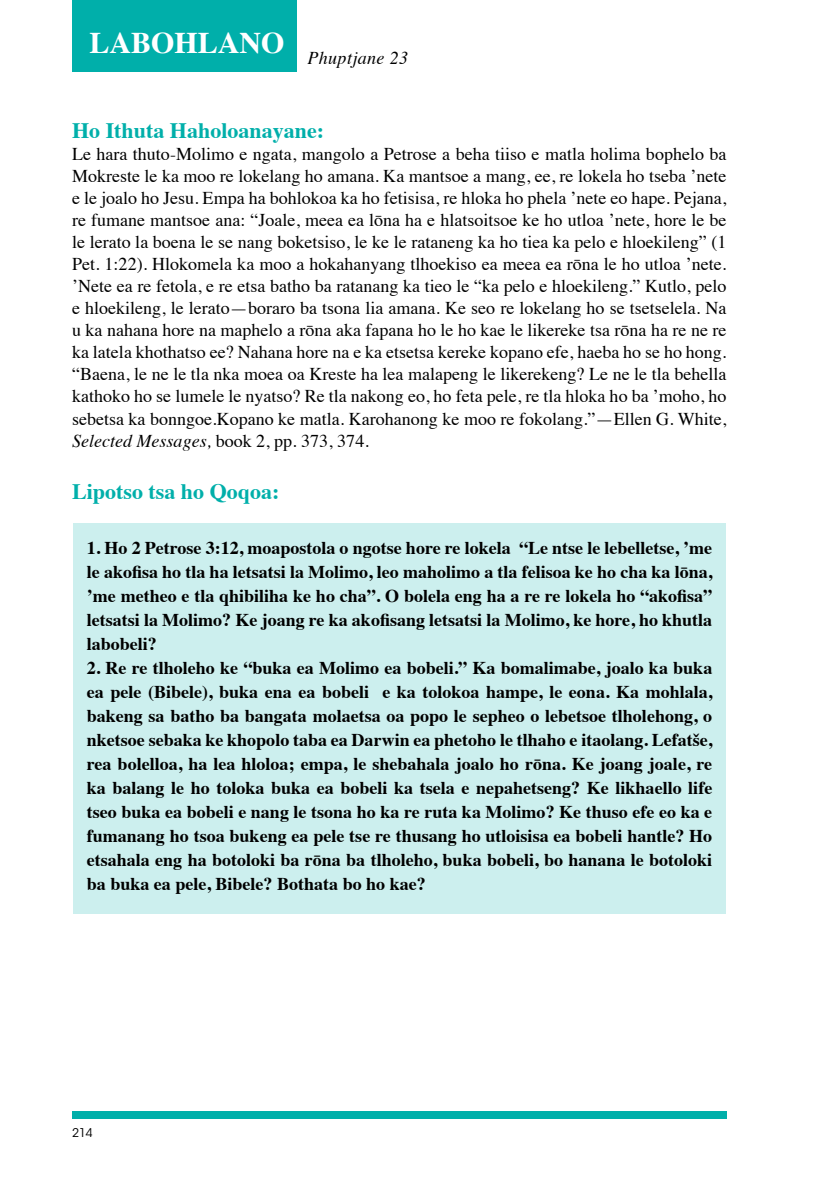
<style>
.page{position:relative;width:840px;height:1191px;background:#fff}
.page>*{position:absolute;margin:0;border:0;box-sizing:border-box;transform-origin:0 0}
.t1{font:700 22px "Times";color:#00afaa}
.t2{font:18px/22px "Times";color:#000;text-align:justify}
.t3{font:700 18px/24px "Times";color:#000;text-align:justify}
.t4{font:italic 18px "Times";letter-spacing:.02em;color:#000}
.t5{font:12px "ITC Avant Garde Std";color:#000}
.s1{font-style:italic}
</style>
<div class="page">
<div style="left:72px;top:1111px;width:654px;height:8px;background:#00afaa"></div>
<div style="left:72px;top:0;width:225px;height:71px;background:#00afaa"></div>
<div style="left:73px;top:524px;width:652px;height:390px;background:#ccefee"></div>
<p class="t4" style="left:89px;top:42px;width:320px"><sup>LABOHLANO</sup> Phuptjane 23</p>
<p class="t1" style="left:72px;top:110px;width:253px">Ho Ithuta Haholoanayane:</p>
<p class="t2" style="left:72px;top:142px;width:655px">Le hara thuto-Molimo e ngata, mangolo a Petrose a beha tiiso e matla holima bophelo ba Mokreste le ka moo re lokelang ho amana. Ka mantsoe a mang, ee, re lokela ho tseba ’nete e le joalo ho Jesu. Empa ha bohlokoa ka ho fetisisa, re hloka ho phela ’nete eo hape. Pejana, re fumane mantsoe ana: “Joale, meea ea lōna ha e hlatsoitsoe ke ho utloa ’nete, hore le be le lerato la boena le se nang boketsiso, le ke le rataneng ka ho tiea ka pelo e hloekileng” (1<br>Pet. 1:22). Hlokomela ka moo a hokahanyang tlhoekiso ea meea ea rōna le ho utloa ’nete. ’Nete ea re fetola, e re etsa batho ba ratanang ka tieo le “ka pelo e hloekileng.” Kutlo, pelo e hloekileng, le lerato—boraro ba tsona lia amana. Ke seo re lokelang ho se tsetselela. Na u ka nahana hore na maphelo a rōna aka fapana ho le ho kae le likereke tsa rōna ha re ne re ka latela khothatso ee? Nahana hore na e ka etsetsa kereke kopano efe, haeba ho se ho hong. “Baena, le ne le tla nka moea oa Kreste ha lea malapeng le likerekeng? Le ne le tla behella kathoko ho se lumele le nyatso? Re tla nakong eo, ho feta pele, re tla hloka ho ba ’moho, ho sebetsa ka bonngoe.Kopano ke matla. Karohanong ke moo re fokolang.”—Ellen G. White, <span class="s1">Selected Messages,</span> book 2, pp. 373, 374.</p>
<p class="t1" style="left:72px;top:470px;width:209px">Lipotso tsa ho Qoqoa:</p>
<p class="t3" style="left:87px;top:534px;width:626px">1. Ho 2 Petrose 3:12, moapostola o ngotse hore re lokela “Le ntse le lebelletse, ’me le akofisa ho tla ha letsatsi la Molimo, leo maholimo a tla felisoa ke ho cha ka lōna, ’me metheo e tla qhibiliha ke ho cha”. O bolela eng ha a re re lokela ho “akofisa” letsatsi la Molimo? Ke joang re ka akofisang letsatsi la Molimo, ke hore, ho khutla labobeli?</p>
<p class="t3" style="left:87px;top:654px;width:626px">2. Re re tlholeho ke “buka ea Molimo ea bobeli.” Ka bomalimabe, joalo ka buka ea pele (Bibele), buka ena ea bobeli e ka tolokoa hampe, le eona. Ka mohlala, bakeng sa batho ba bangata molaetsa oa popo le sepheo o lebetsoe tlholehong, o nketsoe sebaka ke khopolo taba ea Darwin ea phetoho le tlhaho e itaolang. Lefatše, rea bolelloa, ha lea hloloa; empa, le shebahala joalo ho rōna. Ke joang joale, re ka balang le ho toloka buka ea bobeli ka tsela e nepahetseng? Ke likhaello life tseo buka ea bobeli e nang le tsona ho ka re ruta ka Molimo? Ke thuso efe eo ka e fumanang ho tsoa bukeng ea pele tse re thusang ho utloisisa ea bobeli hantle? Ho etsahala eng ha botoloki ba rōna ba tlholeho, buka bobeli, bo hanana le botoloki ba buka ea pele, Bibele? Bothata bo ho kae?</p>
<p class="t5" style="left:72px;top:1125px;width:22px">214</p>
</div>
